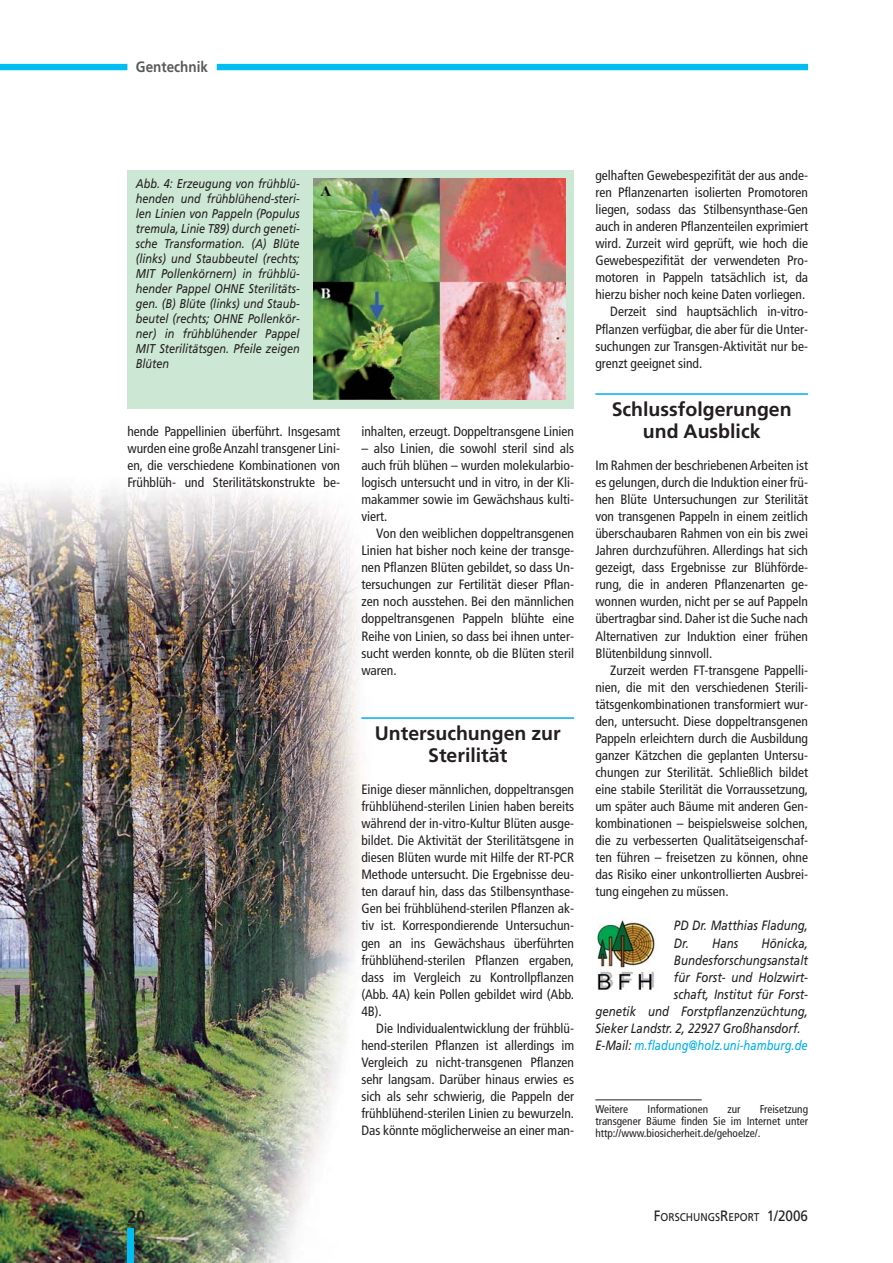
<style>
.page{position:relative;width:893px;height:1263px;background:#fff}
.page>*{position:absolute;margin:0;border:0;box-sizing:border-box;transform-origin:0 0}
.t1{font:700 19.5px/21.8px "Frutiger";color:#231f20;text-align:center}
.t2{font:700 18px "Frutiger";color:#231f20;scale:.9 1}
.t3{font:700 15px "Frutiger";color:#58595b;scale:.9 1}
.t4{font:condensed 13.5px/17.1px "Frutiger";color:#231f20;text-align:justify}
.t5{font:italic 13.5px/17.1px "Frutiger";color:#231f20;scale:.85 1}
.t6{font:italic 13.5px "Frutiger";color:#00aeef;scale:.83 1}
.t7{font:italic 12.75px/15px "Frutiger";color:#231f20;text-align:justify;scale:.85 1}
.t8{font:condensed 11.25px/12px "Frutiger";color:#231f20;text-align:justify}
.t9{font:11.25px "Frutiger";color:#231f20;scale:.9 1}
.s1{color:#231f20}
.s2{font-size:15px}
</style>
<div class="page">
<img style="left:0;top:63px;width:459px;height:1200px">
<hr style="left:361px;top:717px;width:213px;height:2px;background:#00aeef">
<hr style="left:595px;top:393px;width:213px;height:2px;background:#00aeef">
<hr style="left:595px;top:1099px;width:106px;height:1px;background:#231f20">
<svg style="left:0;top:64px;width:808px;height:6px;background:#1cc4f3"></svg>
<div style="left:127px;top:1229px;width:7px;height:34px;background:#00bdf2"></div>
<img style="left:592px;top:920px;width:63px;height:71px">
<div style="left:127px;top:170px;width:447px;height:239px;background:#cce7d3"></div>
<img style="left:314px;top:179px;width:251px;height:221px">
<p class="t3" style="left:136px;top:61px;width:81px">Gentechnik</p>
<p class="t7" style="left:136px;top:177px;width:194px">Abb. 4: Erzeugung von frühblü&shy;henden und frühblühend-steri&shy;len Linien von Pappeln (Populus tremula, Linie T89) durch geneti&shy;sche Transformation. (A) Blüte (links) und Staubbeutel (rechts; MIT Pollenkörnern) in frühblü&shy;hender Pappel OHNE Sterilitäts&shy;gen. (B) Blüte (links) und Staub&shy;beutel (rechts; OHNE Pollenkör&shy;ner) in frühblühender Pappel MIT Sterilitätsgen. Pfeile zeigen Blüten</p>
<p class="t4" style="left:127px;top:424px;width:214px">hende Pappellinien überführt. Insgesamt wurden eine große Anzahl transgener Lini&shy;en, die verschiedene Kombinationen von Frühblüh- und Sterilitätskonstrukte be-</p>
<p class="t4" style="left:361px;top:424px;width:214px">inhalten, erzeugt. Doppeltransgene Linien</p>
<p class="t4" style="left:361px;top:441px;width:214px">– also Linien, die sowohl steril sind als auch früh blühen – wurden molekularbio&shy;logisch untersucht und in vitro, in der Kli&shy;makammer sowie im Gewächshaus kulti&shy;viert.</p>
<p class="t4" style="left:361px;top:526px;width:214px;text-indent:15px">Von den weiblichen doppeltransgenen Linien hat bisher noch keine der transge&shy;nen Pflanzen Blüten gebildet, so dass Un&shy;tersuchungen zur Fertilität dieser Pflan&shy;zen noch ausstehen. Bei den männlichen doppeltransgenen Pappeln blühte eine Reihe von Linien, so dass bei ihnen unter&shy;sucht werden konnte, ob die Blüten steril waren.</p>
<h1 class="t1" style="left:375px;top:724px;width:187px">Untersuchungen zur<br>Sterilität</h1>
<p class="t4" style="left:361px;top:782px;width:214px">Einige dieser männlichen, doppeltransgen frühblühend-sterilen Linien haben bereits während der in-vitro-Kultur Blüten ausge&shy;bildet. Die Aktivität der Sterilitätsgene in diesen Blüten wurde mit Hilfe der RT-PCR Methode untersucht. Die Ergebnisse deu&shy;ten darauf hin, dass das Stilbensynthase-Gen bei frühblühend-sterilen Pflanzen ak&shy;tiv ist. Korrespondierende Untersuchun&shy;gen an ins Gewächshaus überführten frühblühend-sterilen Pflanzen ergaben, dass im Vergleich zu Kontrollpflanzen (Abb. 4A) kein Pollen gebildet wird (Abb.<br>4B).</p>
<p class="t4" style="left:361px;top:1021px;width:214px;text-indent:15px">Die Individualentwicklung der frühblü&shy;hend-sterilen Pflanzen ist allerdings im Vergleich zu nicht-transgenen Pflanzen sehr langsam. Darüber hinaus erwies es sich als sehr schwierig, die Pappeln der frühblühend-sterilen Linien zu bewurzeln.<br>Das könnte möglicherweise an einer man-</p>
<p class="t4" style="left:595px;top:168px;width:214px">gelhaften Gewebespezifität der aus ande-</p>
<p class="t4" style="left:595px;top:185px;width:214px">ren Pflanzenarten isolierten Promotoren</p>
<p class="t4" style="left:595px;top:202px;width:214px">liegen, sodass das Stilbensynthase-Gen</p>
<p class="t4" style="left:595px;top:219px;width:214px">auch in anderen Pflanzenteilen exprimiert</p>
<p class="t4" style="left:595px;top:236px;width:214px">wird. Zurzeit wird geprüft, wie hoch die</p>
<p class="t4" style="left:595px;top:253px;width:214px">Gewebespezifität der verwendeten Pro-</p>
<p class="t4" style="left:595px;top:270px;width:214px">motoren in Pappeln tatsächlich ist, da</p>
<p class="t4" style="left:595px;top:287px;width:211px">hierzu bisher noch keine Daten vorliegen.</p>
<p class="t4" style="left:610px;top:304px;width:199px">Derzeit sind hauptsächlich in-vitro-</p>
<p class="t4" style="left:595px;top:321px;width:214px">Pflanzen verfügbar, die aber für die Unter-</p>
<p class="t4" style="left:595px;top:338px;width:214px">suchungen zur Transgen-Aktivität nur be-</p>
<p class="t4" style="left:595px;top:355px;width:108px">grenzt geeignet sind.</p>
<h1 class="t1" style="left:611px;top:400px;width:181px">Schlussfolgerungen und Ausblick</h1>
<p class="t4" style="left:595px;top:458px;width:214px">Im Rahmen der beschriebenen Arbeiten ist es gelungen, durch die Induktion einer frü&shy;hen Blüte Untersuchungen zur Sterilität von transgenen Pappeln in einem zeitlich überschaubaren Rahmen von ein bis zwei Jahren durchzuführen. Allerdings hat sich gezeigt, dass Ergebnisse zur Blühförde&shy;rung, die in anderen Pflanzenarten ge&shy;wonnen wurden, nicht per se auf Pappeln übertragbar sind. Daher ist die Suche nach Alternativen zur Induktion einer frühen Blütenbildung sinnvoll.</p>
<p class="t4" style="left:595px;top:662px;width:214px;text-indent:15px">Zurzeit werden FT-transgene Pappelli&shy;nien, die mit den verschiedenen Sterili&shy;tätsgenkombinationen transformiert wur&shy;den, untersucht. Diese doppeltransgenen Pappeln erleichtern durch die Ausbildung ganzer Kätzchen die geplanten Untersu&shy;chungen zur Sterilität. Schließlich bildet eine stabile Sterilität die Vorraussetzung, um später auch Bäume mit anderen Gen&shy;kombinationen – beispielsweise solchen, die zu verbesserten Qualitätseigenschaf&shy;ten führen – freisetzen zu können, ohne das Risiko einer unkontrollierten Ausbrei&shy;tung eingehen zu müssen.</p>
<p class="t5" style="left:674px;top:918px;width:159px">PD Dr. Matthias Fladung,<br>Dr. Hans</p>
<p class="t5" style="left:761px;top:935px;width:56px">Hönicka,</p>
<p class="t5" style="left:674px;top:952px;width:159px">Bundesforschungsanstalt</p>
<p class="t5" style="left:674px;top:969px;width:159px">für Forst- und Holzwirt-</p>
<p class="t5" style="left:674px;top:986px;width:159px">schaft, Institut für Forst-</p>
<p class="t5" style="left:595px;top:1004px;width:252px">genetik und Forstpflanzenzüchtung,</p>
<p class="t5" style="left:595px;top:1021px;width:243px">Sieker Landstr. 2, 22927 Großhansdorf.</p>
<p class="t6" style="left:595px;top:1040px;width:257px"><span class="s1">E-Mail:</span> m.fladung@holz.uni-hamburg.de</p>
<p class="t8" style="left:595px;top:1104px;width:34px">Weitere</p>
<p class="t8" style="left:647px;top:1104px;width:62px">Informationen</p>
<p class="t8" style="left:727px;top:1104px;width:15px">zur</p>
<p class="t8" style="left:595px;top:1104px;width:214px;text-indent:164px">Freisetzung transgener Bäume finden Sie im Internet unter http://www.biosicherheit.de/gehoelze/.</p>
<h2 class="t2" style="left:127px;top:1210px;width:22px">20</h2>
<p class="t9" style="left:654px;top:1213px;width:173px"><span class="s2">F</span>ORSCHUNGS<span class="s2">R</span>EPORT <span class="s2">1/2006</span></p>
</div>
